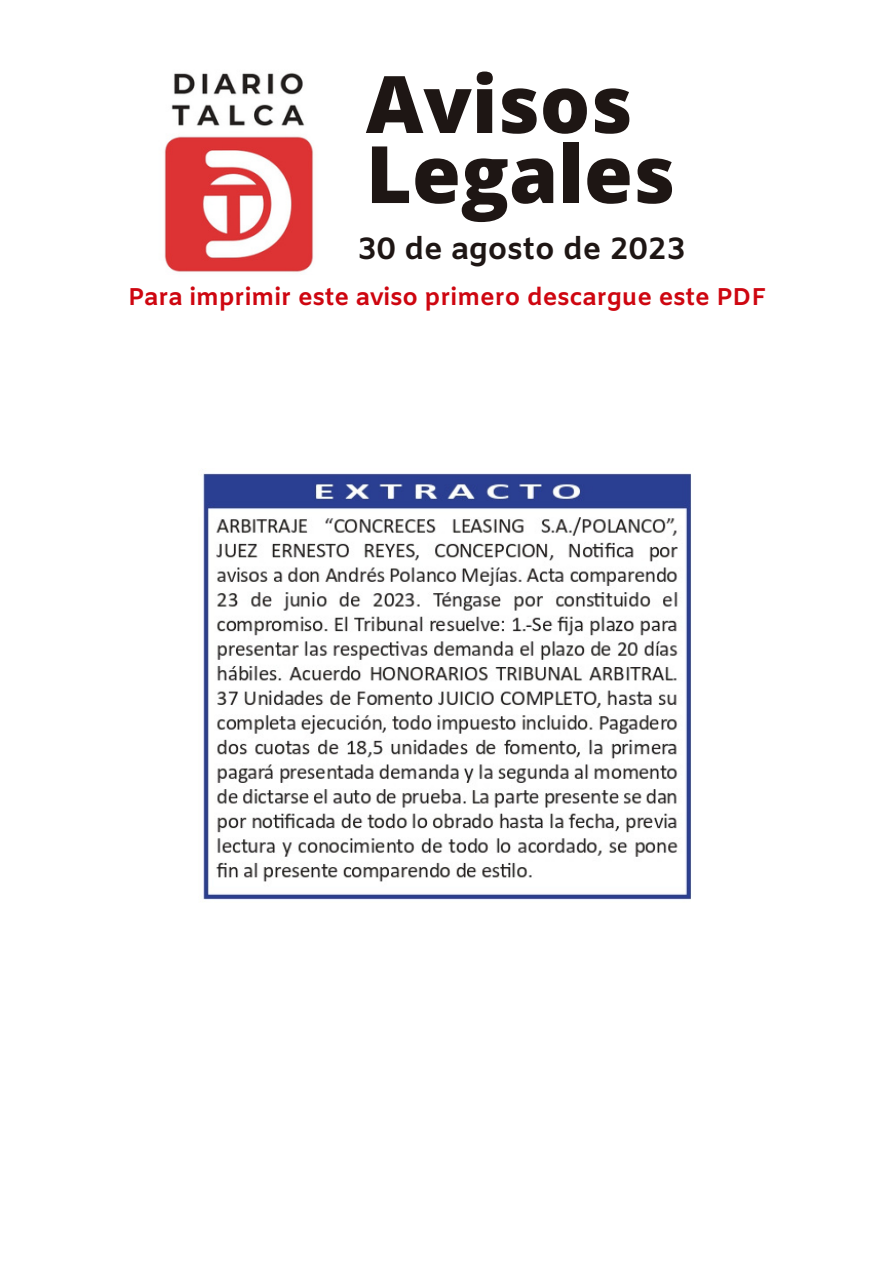
<style>
.page{position:relative;width:894px;height:1264px;background:#fff}
.page>*{position:absolute;margin:0;border:0;box-sizing:border-box;transform-origin:0 0}
.t1{font:800 79.2px "Open Sans";color:#1e1614}
.t2{font:700 30.6px "Amiko";color:#1e1614}
.t3{font:700 24.3px "Amiko";color:#ce0610}
</style>
<div class="page">
<img style="left:164px;top:73px;width:150px;height:199px">
<img style="left:203px;top:468px;width:488px;height:432px">
<p class="t1" style="left:366px;top:48px;width:268px">Avisos</p>
<p class="t1" style="left:366px;top:118px;width:311px">Legales</p>
<p class="t2" style="left:358px;top:231px;width:329px">30 de agosto de 2023</p>
<p class="t3" style="left:128px;top:283px;width:639px">Para imprimir este aviso primero descargue este PDF</p>
</div>
